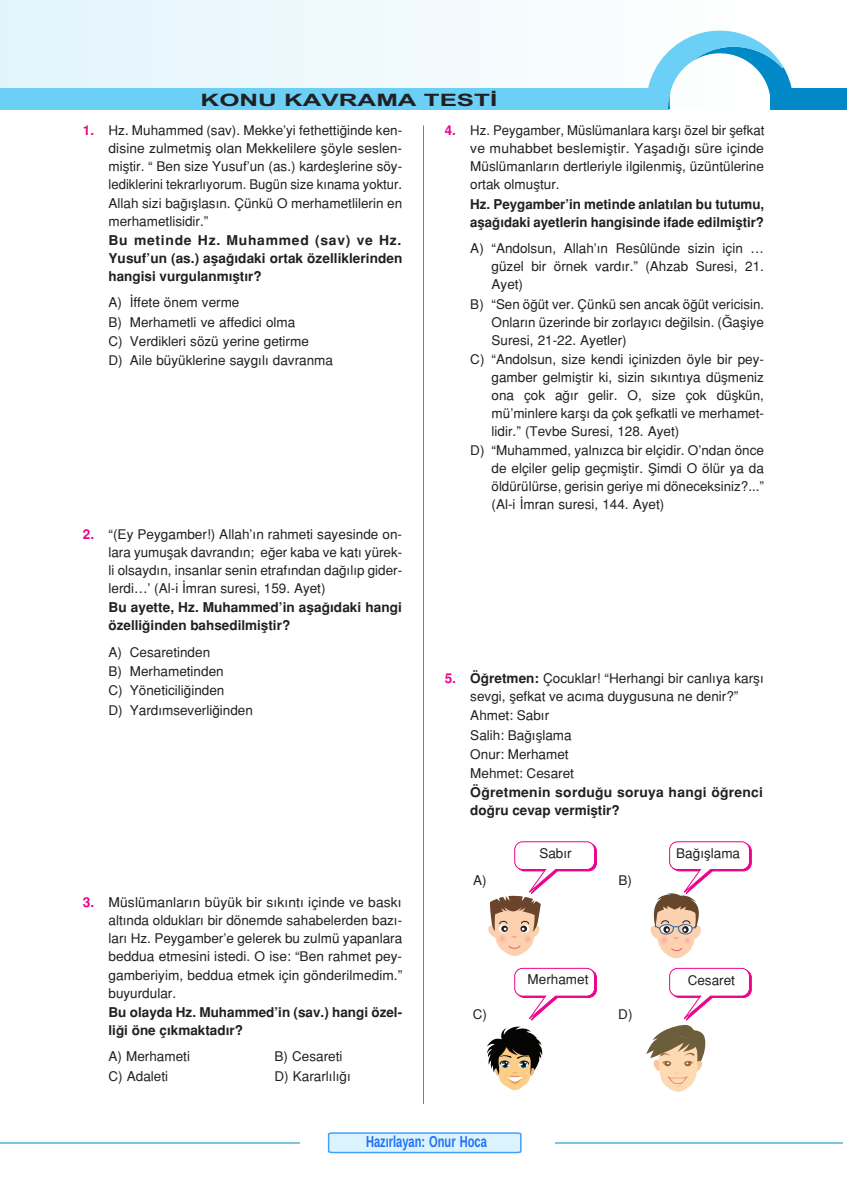
<style>
.page{position:relative;width:847px;height:1187px;background:#fff}
.page>*{position:absolute;margin:0;border:0;box-sizing:border-box;transform-origin:0 0}
.t1{font:700 17.1px "Arial";letter-spacing:.005em;color:#231f20;scale:1.52 1}
.t2{font:700 15.9px "Helvetica";letter-spacing:.005em;color:#1e71f5;scale:.7 1}
.t3{font:13.5px/18px "Helvetica Turk";color:#231f20;text-align:justify}
.t4{font:13.5px/18px "Helvetica Turk B";color:#231f20}
.t5{font:13.5px/18px "Helvetica Turk B";letter-spacing:.02em;color:#231f20}
.s1{font-family:"Helvetica Turk B";color:#ed028c}
.s2{font-family:"Helvetica Turk B"}
</style>
<div class="page">
<hr style="left:423px;top:125px;width:1px;height:978px;background:#7477b0">
<svg style="left:488px;top:841px;width:109px;height:114px"></svg>
<svg style="left:650px;top:841px;width:101px;height:117px"></svg>
<svg style="left:646px;top:967px;width:105px;height:124px"></svg>
<svg style="left:487px;top:967px;width:110px;height:123px"></svg>
<div style="left:0;top:0;width:845px;height:110px;background:linear-gradient(to right,#e2f4fc,#fff)"></div>
<div style="left:0;top:88px;width:667px;height:22px;background:#6bcff6"></div>
<div style="left:770px;top:88px;width:76px;height:22px;background:#0088c7"></div>
<svg style="left:644px;top:27px;width:148px;height:83px"></svg>
<svg style="left:327px;top:1132px;width:195px;height:21px;background:#c5e7fc"></svg>
<hr style="left:555px;top:1141px;width:287px;height:2px;background:#0088c7;opacity:.5">
<hr style="left:0;top:1142px;width:300px;height:1px;background:#7fc3e2">
<p class="t1" style="left:200px;top:91px;width:196px">KONU KAVRAMA TESTİ</p>
<p class="t3" style="left:108px;top:122px;width:295px;text-indent:-26px"><span class="s1">1.</span> Hz. Muhammed (sav). Mekke’yi fethettiğinde ken&shy;disine zulmetmiş olan Mekkelilere şöyle seslen&shy;miştir. “ Ben size Yusuf’un (as.) kardeşlerine söy&shy;lediklerini tekrarlıyorum. Bugün size kınama yoktur.<br>Allah sizi bağışlasın. Çünkü O merhametlilerin en merhametlisidir.”</p>
<p class="t4" style="left:108px;top:231px;width:295px;text-align:justify">Bu metinde Hz. Muhammed (sav) ve Hz.<br>Yusuf’un (as.) aşağıdaki ortak özelliklerinden hangisi vurgulanmıştır?</p>
<p class="t3" style="left:108px;top:293px;width:226px;line-height:19.4px;text-align:left">A) İffete önem verme<br>B) Merhametli ve affedici olma<br>C) Verdikleri sözü yerine getirme<br>D) Aile büyüklerine saygılı davranma</p>
<p class="t3" style="left:108px;top:525px;width:295px;text-indent:-26px"><span class="s1">2.</span> “(Ey Peygamber!) Allah’ın rahmeti sayesinde on&shy;lara yumuşak davrandın; eğer kaba ve katı yürek&shy;li olsaydın, insanlar senin etrafından dağılıp gider&shy;lerdi…’ (Al-i İmran suresi, 159. Ayet)</p>
<p class="t4" style="left:108px;top:598px;width:295px">Bu ayette, Hz. Muhammed’in aşağıdaki hangi özelliğinden bahsedilmiştir?</p>
<p class="t3" style="left:108px;top:642px;width:146px;line-height:19.4px;text-align:left">A) Cesaretinden<br>B) Merhametinden<br>C) Yöneticiliğinden<br>D) Yardımseverliğinden</p>
<p class="t3" style="left:108px;top:893px;width:295px;text-indent:-26px"><span class="s1">3.</span> Müslümanların büyük bir sıkıntı içinde ve baskı altında oldukları bir dönemde sahabelerden bazı&shy;ları Hz. Peygamber’e gelerek bu zulmü yapanlara beddua etmesini istedi. O ise: “Ben rahmet pey&shy;gamberiyim, beddua etmek için gönderilmedim.” buyurdular.</p>
<p class="t4" style="left:108px;top:1002px;width:295px">Bu olayda Hz. Muhammed’in (sav.) hangi özel&shy;liği öne çıkmaktadır?</p>
<p class="t3" style="left:108px;top:1047px;width:83px">A) Merhameti</p>
<p class="t3" style="left:274px;top:1047px;width:69px">B) Cesareti</p>
<p class="t3" style="left:108px;top:1066px;width:61px">C) Adaleti</p>
<p class="t3" style="left:274px;top:1066px;width:78px">D) Kararlılığı</p>
<p class="t3" style="left:470px;top:122px;width:295px;text-indent:-26px"><span class="s1">4.</span> Hz. Peygamber, Müslümanlara karşı özel bir şefkat ve muhabbet beslemiştir. Yaşadığı süre içinde Müslümanların dertleriyle ilgilenmiş, üzüntülerine ortak olmuştur.</p>
<p class="t4" style="left:470px;top:195px;width:295px">Hz. Peygamber’in metinde anlatılan bu tutumu, aşağıdaki ayetlerin hangisinde ifade edilmiştir?</p>
<p class="t3" style="left:491px;top:239px;width:274px;text-indent:-21px">A) “Andolsun, Allah’ın Resûlünde sizin için … güzel bir örnek vardır.” (Ahzab Suresi, 21.<br>Ayet)</p>
<p class="t3" style="left:491px;top:295px;width:274px;text-indent:-21px">B) “Sen öğüt ver. Çünkü sen ancak öğüt vericisin.<br>Onların üzerinde bir zorlayıcı değilsin. (Ğaşiye Suresi, 21-22. Ayetler)</p>
<p class="t3" style="left:491px;top:350px;width:274px;text-indent:-21px">C) “Andolsun, size kendi içinizden öyle bir pey&shy;gamber gelmiştir ki, sizin sıkıntıya düşmeniz ona çok ağır gelir. O, size çok düşkün, mü’minlere karşı da çok şefkatli ve merhamet&shy;lidir.” (Tevbe Suresi, 128. Ayet)</p>
<p class="t3" style="left:491px;top:441px;width:274px;text-indent:-21px">D) “Muhammed, yalnızca bir elçidir. O’ndan önce de elçiler gelip geçmiştir. Şimdi O ölür ya da öldürülürse, gerisin geriye mi döneceksiniz?...” (Al-i İmran suresi, 144. Ayet)</p>
<p class="t3" style="left:444px;top:669px;width:320px;text-align:center"><span class="s1">5.</span> <span class="s2">Öğretmen:</span> Çocuklar! “Herhangi bir canlıya karşı sevgi, şefkat ve acıma duygusuna ne denir?”</p>
<p class="t3" style="left:470px;top:705px;width:105px;line-height:19.4px;text-align:left">Ahmet: Sabır<br>Salih: Bağışlama<br>Onur: Merhamet<br>Mehmet: Cesaret</p>
<p class="t5" style="left:470px;top:783px;width:294px">Öğretmenin sorduğu soruya hangi öğrenci doğru cevap vermiştir?</p>
<p class="t3" style="left:539px;top:844px;width:34px">Sabır</p>
<p class="t3" style="left:676px;top:844px;width:65px">Bağışlama</p>
<p class="t3" style="left:473px;top:871px;width:15px">A)</p>
<p class="t3" style="left:618px;top:871px;width:15px">B)</p>
<p class="t3" style="left:527px;top:970px;width:62px">Merhamet</p>
<p class="t3" style="left:687px;top:970px;width:49px">Cesaret</p>
<p class="t3" style="left:472px;top:1005px;width:16px">C)</p>
<p class="t3" style="left:618px;top:1005px;width:16px">D)</p>
<p class="t2" style="left:366px;top:1132px;width:174px">Hazırlayan: Onur Hoca</p>
</div>
